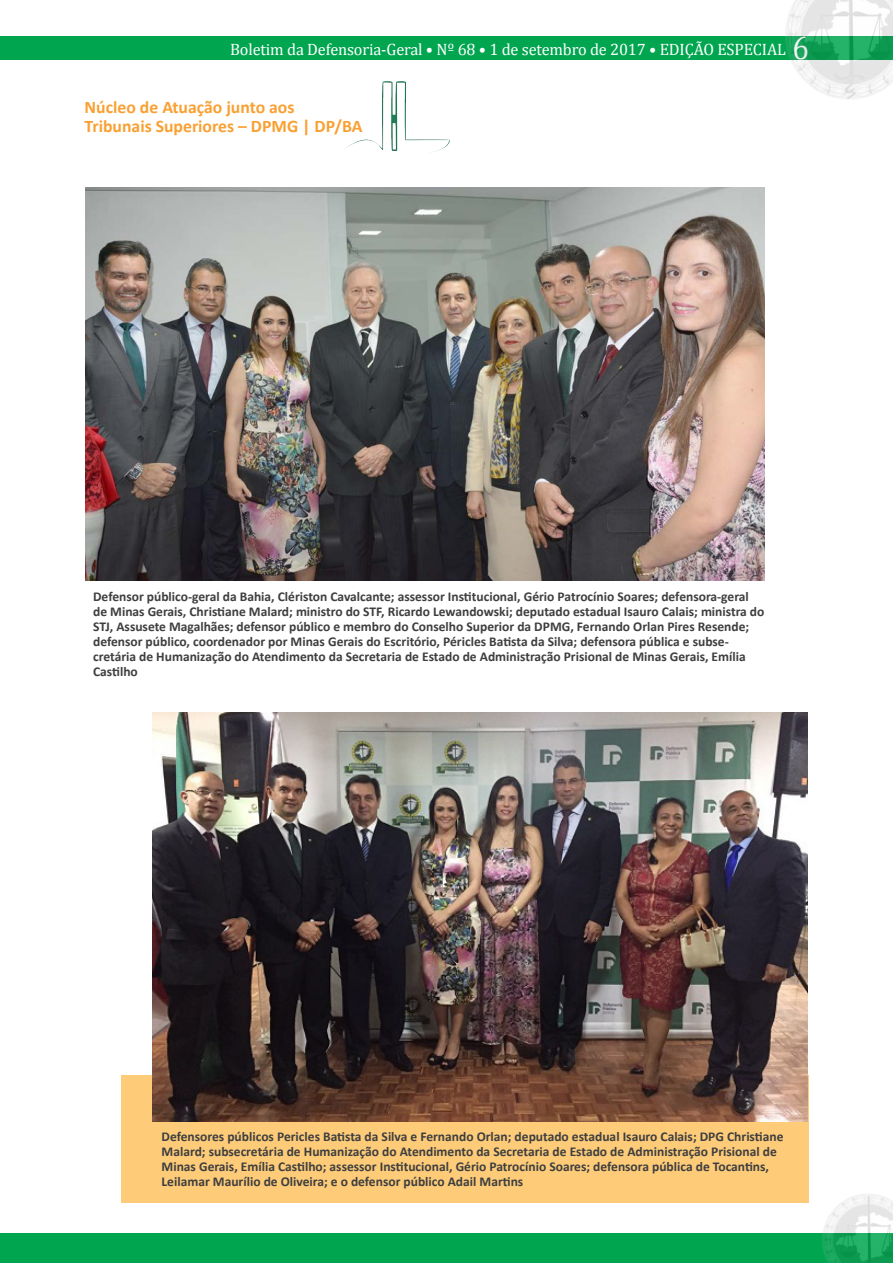
<style>
.page{position:relative;width:893px;height:1263px;background:#fff}
.page>*{position:absolute;margin:0;border:0;box-sizing:border-box;transform-origin:0 0}
.t1{font:700 17.7px/19px "Calibri";color:#f9a032}
.t2{font:16.5px "Cambria";letter-spacing:-.01em;color:#fff}
.Texto-legenda{font:700 13.5px/15px "Calibri";color:#3e3e3f}
.s1{font-size:33px}
</style>
<div class="page">
<div style="left:0;top:36px;width:893px;height:24px;background:#00a54f"></div>
<div style="left:0;top:1234px;width:893px;height:29px;background:#00a54f"></div>
<img style="left:823px;top:1194px;width:70px;height:69px">
<img style="left:786px;top:0;width:107px;height:99px">
<img style="left:344px;top:81px;width:106px;height:71px">
<img style="left:85px;top:188px;width:680px;height:392px">
<div style="left:121px;top:1075px;width:688px;height:128px;background:#fecc79"></div>
<img style="left:153px;top:712px;width:655px;height:410px">
<p class="t2" style="left:230px;top:39px;width:580px">Boletim da Defensoria-Geral • Nº 68 • 1 de setembro de 2017 • EDIÇÃO ESPECIAL <span class="s1">6</span></p>
<h1 class="t1" style="left:85px;top:98px;width:279px">Núcleo de Atuação junto aos<br>Tribunais Superiores – DPMG | DP/BA</h1>
<p class="Texto-legenda" style="left:93px;top:589px;width:673px">Defensor público-geral da Bahia, Clériston Cavalcante; assessor Institucional, Gério Patrocínio Soares; defensora-geral de Minas Gerais, Christiane Malard; ministro do STF, Ricardo Lewandowski; deputado estadual Isauro Calais; ministra do STJ, Assusete Magalhães; defensor público e membro do Conselho Superior da DPMG, Fernando Orlan Pires Resende; defensor público, coordenador por Minas Gerais do Escritório, Péricles Batista da Silva; defensora pública e subse&shy;cretária de Humanização do Atendimento da Secretaria de Estado de Administração Prisional de Minas Gerais, Emília Castilho</p>
<p class="Texto-legenda" style="left:162px;top:1129px;width:623px">Defensores públicos Pericles Batista da Silva e Fernando Orlan; deputado estadual Isauro Calais; DPG Christiane Malard; subsecretária de Humanização do Atendimento da Secretaria de Estado de Administração Prisional de Minas Gerais, Emília Castilho; assessor Institucional, Gério Patrocínio Soares; defensora pública de Tocantins, Leilamar Maurílio de Oliveira; e o defensor público Adail Martins</p>
</div>
